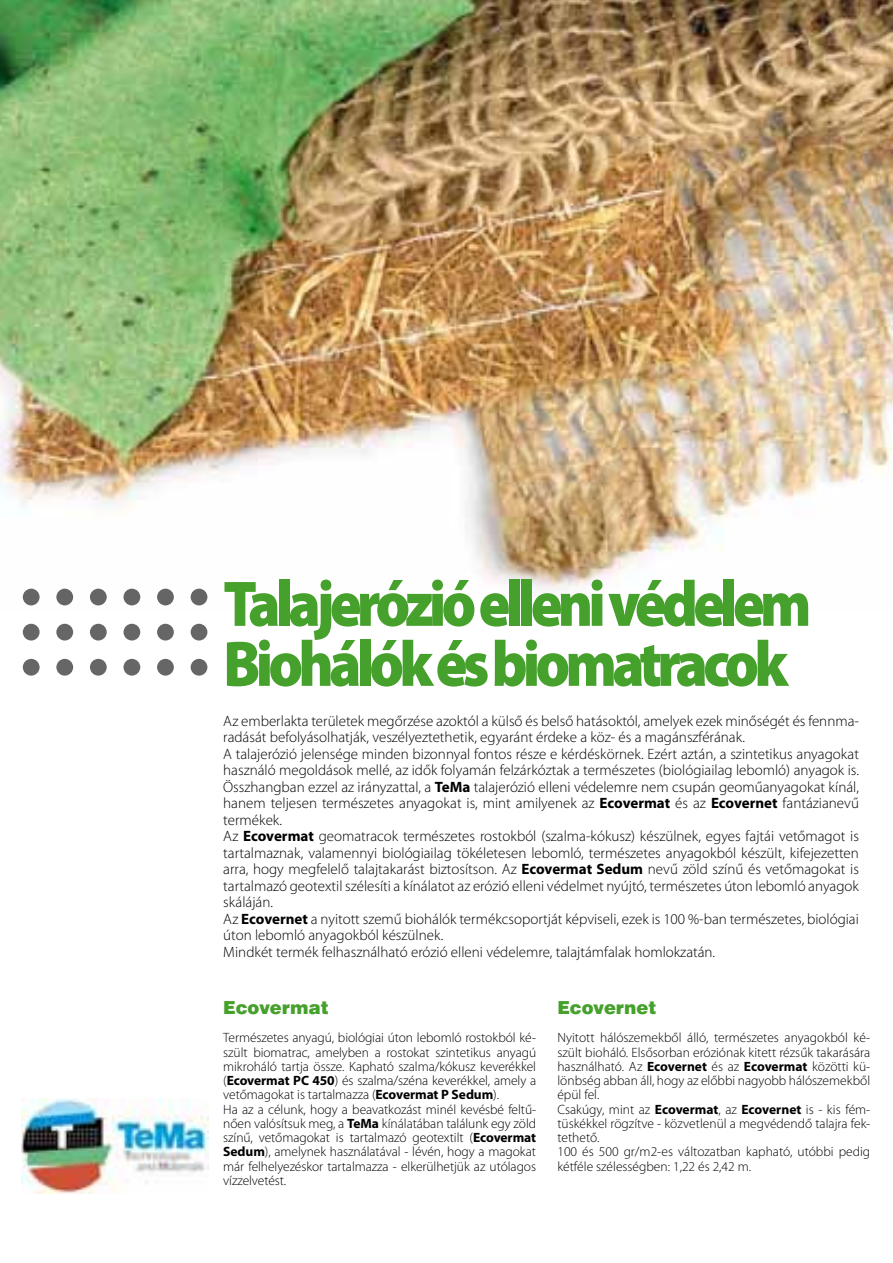
<style>
.page{position:relative;width:893px;height:1263px;background:#fff}
.page>*{position:absolute;margin:0;border:0;box-sizing:border-box;transform-origin:0 0}
.t1{font:900 64.95px/60px "Myriad Pro";letter-spacing:-.08em;color:#45a12b;scale:.91 1}
.t2{font:900 18px "Swiss 721 BT";color:#45a12b}
.t3{font:300 15px/16.5px "Myriad Pro";color:#000}
.t4{font:300 13.5px/14.2px "Myriad Pro";letter-spacing:-.005em;color:#000}
.s1{font-weight:700}
</style>
<div class="page">
<img style="left:0;top:0;width:893px;height:606px">
<img style="left:21px;top:1098px;width:187px;height:95px">
<div style="left:23px;top:589px;width:17px;height:16px;background:#656565;border-radius:50%"></div>
<div style="left:56px;top:589px;width:17px;height:16px;background:#656565;border-radius:50%"></div>
<div style="left:90px;top:589px;width:17px;height:16px;background:#656565;border-radius:50%"></div>
<div style="left:123px;top:589px;width:17px;height:16px;background:#656565;border-radius:50%"></div>
<div style="left:157px;top:589px;width:17px;height:16px;background:#656565;border-radius:50%"></div>
<div style="left:191px;top:589px;width:16px;height:16px;background:#656565;border-radius:50%"></div>
<div style="left:23px;top:624px;width:17px;height:16px;background:#666;border-radius:50%"></div>
<div style="left:56px;top:624px;width:17px;height:16px;background:#666;border-radius:50%"></div>
<div style="left:90px;top:624px;width:17px;height:16px;background:#666;border-radius:50%"></div>
<div style="left:123px;top:624px;width:17px;height:16px;background:#666;border-radius:50%"></div>
<div style="left:157px;top:624px;width:17px;height:16px;background:#666;border-radius:50%"></div>
<div style="left:191px;top:624px;width:16px;height:16px;background:#666;border-radius:50%"></div>
<svg style="left:23px;top:659px;width:17px;height:17px"></svg>
<div style="left:56px;top:659px;width:17px;height:17px;background:#666;border-radius:50%"></div>
<div style="left:90px;top:659px;width:17px;height:17px;background:#666;border-radius:50%"></div>
<svg style="left:123px;top:659px;width:17px;height:17px"></svg>
<svg style="left:157px;top:659px;width:17px;height:17px"></svg>
<div style="left:191px;top:659px;width:16px;height:17px;background:#666;border-radius:50%"></div>
<h1 class="t1" style="left:223px;top:571px;width:648px">Talajerózió elleni védelem<br>Biohálók és biomatracok</h1>
<p class="t3" style="left:223px;top:712px;width:637px">Az emberlakta területek megőrzése azoktól a külső és belső hatásoktól, amelyek ezek minőségét és fennma&shy;radását befolyásolhatják, veszélyeztethetik, egyaránt érdeke a köz- és a magánszférának.<br>A talajerózió jelensége minden bizonnyal fontos része e kérdéskörnek. Ezért aztán, a szintetikus anyagokat használó megoldások mellé, az idők folyamán felzárkóztak a természetes (biológiailag lebomló) anyagok is.<br>Összhangban ezzel az irányzattal, a <span class="s1">TeMa</span> talajerózió elleni védelemre nem csupán geoműanyagokat kínál, hanem teljesen természetes anyagokat is, mint amilyenek az <span class="s1">Ecovermat</span> és az <span class="s1">Ecovernet</span> fantázianevű termékek.<br>Az <span class="s1">Ecovermat</span> geomatracok természetes rostokból (szalma-kókusz) készülnek, egyes fajtái vetőmagot is tartalmaznak, valamennyi biológiailag tökéletesen lebomló, természetes anyagokból készült, kifejezetten arra, hogy megfelelő talajtakarást biztosítson. Az <span class="s1">Ecovermat Sedum</span> nevű zöld színű és vetőmagokat is tartalmazó geotextil szélesíti a kínálatot az erózió elleni védelmet nyújtó, természetes úton lebomló anyagok skáláján.<br>Az <span class="s1">Ecovernet</span> a nyitott szemű biohálók termékcsoportját képviseli, ezek is 100 %-ban természetes, biológiai úton lebomló anyagokból készülnek.<br>Mindkét termék felhasználható erózió elleni védelemre, talajtámfalak homlokzatán.</p>
<p class="t2" style="left:223px;top:996px;width:107px">Ecovermat</p>
<p class="t4" style="left:223px;top:1030px;width:314px">Természetes anyagú, biológiai úton lebomló rostokból ké&shy;szült biomatrac, amelyben a rostokat szintetikus anyagú mikroháló tartja össze. Kapható szalma/kókusz keverékkel (<span class="s1">Ecovermat PC 450</span>) és szalma/széna keverékkel, amely a vetőmagokat is tartalmazza (<span class="s1">Ecovermat P Sedum</span>).<br>Ha az a célunk, hogy a beavatkozást minél kevésbé feltű&shy;nően valósítsuk meg, a <span class="s1">TeMa</span> kínálatában találunk egy zöld színű, vetőmagokat is tartalmazó geotextilt (<span class="s1">Ecovermat Sedum</span>), amelynek használatával - lévén, hogy a magokat már felhelyezéskor tartalmazza - elkerülhetjük az utólagos vízzelvetést.</p>
<p class="t2" style="left:557px;top:996px;width:100px">Ecovernet</p>
<p class="t4" style="left:557px;top:1030px;width:314px">Nyitott hálószemekből álló, természetes anyagokból ké&shy;szült bioháló. Elsősorban eróziónak kitett rézsűk takarására használható. Az <span class="s1">Ecovernet</span> és az <span class="s1">Ecovermat</span> közötti kü&shy;lönbség abban áll, hogy az előbbi nagyobb hálószemekből épül fel.<br>Csakúgy, mint az <span class="s1">Ecovermat</span>, az <span class="s1">Ecovernet</span> is - kis fém&shy;tüskékkel rögzítve - közvetlenül a megvédendő talajra fek&shy;tethető.<br>100 és 500 gr/m2-es változatban kapható, utóbbi pedig kétféle szélességben: 1,22 és 2,42 m.</p>
</div>
